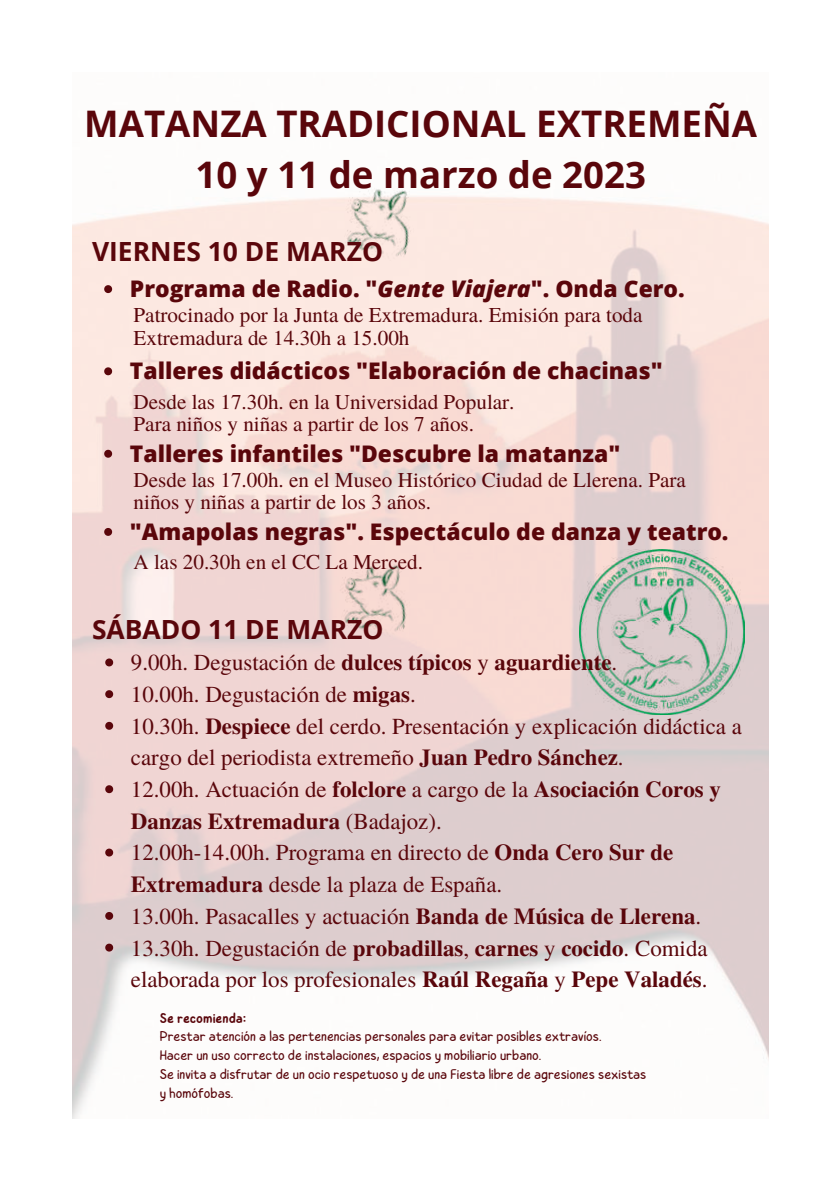
<style>
.page{position:relative;width:840px;height:1191px;background:#fff}
.page>*{position:absolute;margin:0;border:0;box-sizing:border-box;transform-origin:0 0}
.t1{font:700 36.6px/50.8px "Open Sans";color:#5a060b;text-align:center}
.t2{font:700 26.4px "Open Sans";color:#5a060b}
.t3{font:22.8px/31.6px "Te X Gyre Termes";color:#5a060b}
.t4{font:800 22.8px "Open Sans";color:#5a060b}
.t5{font:21.2px/22.4px "Te X Gyre Termes";color:#5a060b}
.t6{font:300 14px/18.8px "Childos Arabic";color:#5a060b}
.t7{font:500 14px "Childos Arabic";color:#5a060b}
.s1{font-style:italic}
.s2{font-weight:700}
</style>
<div class="page">
<img style="left:72px;top:196px;width:696px;height:923px">
<img style="left:579px;top:549px;width:165px;height:165px">
<img style="left:328px;top:188px;width:108px;height:95px">
<img style="left:328px;top:538px;width:99px;height:119px">
<svg style="left:104px;top:285px;width:8px;height:8px"></svg>
<svg style="left:104px;top:367px;width:8px;height:8px"></svg>
<svg style="left:104px;top:450px;width:8px;height:8px"></svg>
<svg style="left:104px;top:528px;width:8px;height:8px"></svg>
<svg style="left:105px;top:658px;width:8px;height:8px"></svg>
<svg style="left:105px;top:690px;width:8px;height:8px"></svg>
<svg style="left:105px;top:722px;width:8px;height:8px"></svg>
<svg style="left:105px;top:785px;width:8px;height:8px"></svg>
<svg style="left:105px;top:848px;width:8px;height:8px"></svg>
<svg style="left:105px;top:912px;width:8px;height:8px"></svg>
<svg style="left:105px;top:943px;width:8px;height:8px"></svg>
<h1 class="t1" style="left:84px;top:102px;width:674px">MATANZA TRADICIONAL EXTREMEÑA<br>10 y 11 de marzo de 2023</h1>
<p class="t2" style="left:92px;top:236px;width:292px">VIERNES 10 DE MARZO</p>
<p class="t4" style="left:130px;top:279px;width:556px">Programa de Radio. "<span class="s1">Gente Viajera</span>". Onda Cero.</p>
<p class="t5" style="left:133px;top:306px;width:510px">Patrocinado por la Junta de Extremadura. Emisión para toda<br>Extremadura de 14.30h a 15.00h</p>
<p class="t4" style="left:130px;top:361px;width:534px">Talleres didácticos "Elaboración de chacinas"</p>
<p class="t5" style="left:133px;top:392px;width:382px">Desde las 17.30h. en la Universidad Popular.<br>Para niños y niñas a partir de los 7 años.</p>
<p class="t5" style="left:133px;top:470px;width:553px">Desde las 17.00h. en el Museo Histórico Ciudad de Llerena. Para niños y niñas a partir de los 3 años.</p>
<p class="t4" style="left:130px;top:444px;width:491px">Talleres infantiles "Descubre la matanza"</p>
<p class="t4" style="left:130px;top:522px;width:600px">"Amapolas negras". Espectáculo de danza y teatro.</p>
<p class="t5" style="left:133px;top:553px;width:291px">A las 20.30h en el CC La Merced.</p>
<p class="t2" style="left:92px;top:614px;width:293px">SÁBADO 11 DE MARZO</p>
<p class="t3" style="left:131px;top:649px;width:612px">9.00h. Degustación de <span class="s2">dulces típicos</span> y <span class="s2">aguardiente</span>.<br>10.00h. Degustación de <span class="s2">migas</span>.<br>10.30h. <span class="s2">Despiece</span> del cerdo. Presentación y explicación didáctica a cargo del periodista extremeño <span class="s2">Juan Pedro Sánchez</span>.<br>12.00h. Actuación de <span class="s2">folclore</span> a cargo de la <span class="s2">Asociación Coros y Danzas Extremadura</span> (Badajoz).<br>12.00h-14.00h. Programa en directo de <span class="s2">Onda Cero Sur de Extremadura</span> desde la plaza de España.<br>13.00h. Pasacalles y actuación <span class="s2">Banda de Música de Llerena</span>.<br>13.30h. Degustación de <span class="s2">probadillas</span>, <span class="s2">carnes</span> y <span class="s2">cocido</span>. Comida elaborada por los profesionales <span class="s2">Raúl Regaña</span> y <span class="s2">Pepe Valadés</span>.</p>
<p class="t7" style="left:160px;top:1009px;width:88px">Se recomienda:</p>
<p class="t6" style="left:160px;top:1027px;width:488px">Prestar atención a las pertenencias personales para evitar posibles extravíos.<br>Hacer un uso correcto de instalaciones, espacios y mobiliario urbano.<br>Se invita a disfrutar de un ocio respetuoso y de una Fiesta libre de agresiones sexistas y homófobas.</p>
</div>
